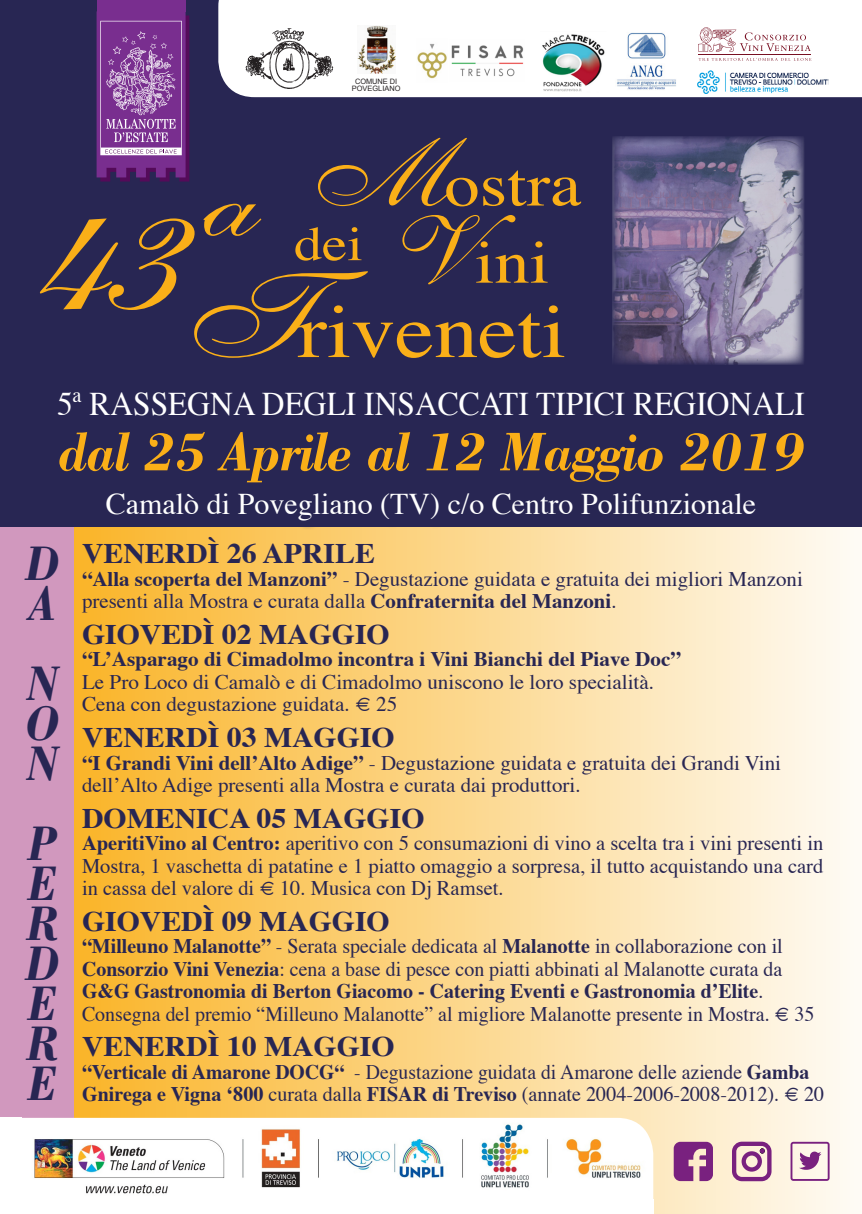
<style>
.page{position:relative;width:862px;height:1214px;background:#fff}
.page>*{position:absolute;margin:0;border:0;box-sizing:border-box;transform-origin:0 0}
.t1{font:191.4px "Shelley Allegro Script";color:#faaf18;scale:1.16 1}
.t2{font:75.8px "Times";color:#faaf18;scale:1.16 1}
.t3{font:60.6px "Times";color:#faaf18;scale:1.16 1}
.t4{font:italic 700 56px "Bodoni";letter-spacing:-.02em;color:#faaf18;scale:.94 1}
.t5{font:italic 700 50px "Bodoni";color:#282653;scale:.9 1}
.t6{font:48.4px "Times";color:#faaf18;scale:1.16 1}
.t7{font:33px "Times";color:#fff;scale:.95 1}
.t8{font:30px "Times";color:#fff}
.t9{font:700 28.4px "Times";color:#282653;scale:1.05 1}
.t10{font:20.8px/22.4px "Times";color:#282653}
.t11{font:700 20.8px/22.4px "Times";color:#282653;text-align:justify;scale:.96 1}
.t12{font:20.8px/22.4px "Times";color:#282653;scale:.95 1}
.t13{font:20.8px "Times";color:#282653;scale:.96 1}
.t14{font:700 20.8px "Times";color:#282653}
.t15{font:7.4px "Arial";color:#231f20}
.s1{font-family:"Shelley Allegro Script";font-size:97px}
.s2{font-size:60.6px}
.s3{font-family:"Shelley Allegro Script";font-size:121.2px}
.s4{font-weight:700}
.s5{font-weight:400}
</style>
<div class="page">
<div style="left:0;top:527px;width:862px;height:686px;background:linear-gradient(to right,#f9ad15,#fefbf6)"></div>
<div style="left:0;top:0;width:862px;height:527px;background:#282653"></div>
<img style="left:612px;top:136px;width:192px;height:228px">
<div style="left:105px;top:491px;width:660px;height:39px;background:#282653"></div>
<div style="left:0;top:527px;width:73px;height:590px;background:#d198be"></div>
<div style="left:97px;top:0;width:89px;height:11px;background:#792e8f"></div>
<svg style="left:97px;top:11px;width:92px;height:170px"></svg>
<div style="left:218px;top:0;width:644px;height:97px;background:#fff"></div>
<img style="left:416px;top:39px;width:31px;height:43px">
<img style="left:450px;top:40px;width:74px;height:41px">
<img style="left:245px;top:28px;width:88px;height:61px">
<img style="left:357px;top:26px;width:38px;height:48px">
<img style="left:616px;top:28px;width:62px;height:62px">
<img style="left:21px;top:1117px;width:632px;height:81px">
<svg style="left:674px;top:1141px;width:39px;height:39px"></svg>
<svg style="left:732px;top:1141px;width:39px;height:39px"></svg>
<svg style="left:790px;top:1141px;width:39px;height:39px"></svg>
<hr style="left:698px;top:54px;width:113px;height:1px;background:#780f22">
<svg style="left:698px;top:27px;width:112px;height:25px"></svg>
<svg style="left:698px;top:58px;width:113px;height:3px"></svg>
<img style="left:533px;top:31px;width:78px;height:62px">
<img style="left:697px;top:71px;width:131px;height:22px">
<div style="left:0;top:1117px;width:21px;height:96px;background:#fff"></div>
<div style="left:0;top:1198px;width:653px;height:15px;background:#fff"></div>
<p class="t15" style="left:355px;top:77px;width:44px">COMUNE DI</p>
<p class="t15" style="left:352px;top:84px;width:50px">POVEGLIANO</p>
<p class="t3" style="left:300px;top:147px;width:244px"><span class="s1">M</span>ostra</p>
<p class="t6" style="left:294px;top:213px;width:221px">dei <span class="s1">V</span><span class="s2">ini</span></p>
<p class="t1" style="left:143px;top:118px;width:46px">ª</p>
<p class="t1" style="left:-7px;top:133px;width:137px">43</p>
<p class="t2" style="left:172px;top:283px;width:341px"><span class="s3">T</span>riveneti</p>
<p class="t7" style="left:57px;top:383px;width:788px">5ª RASSEGNA DEGLI INSACCATI TIPICI REGIONALI</p>
<p class="t4" style="left:58px;top:417px;width:795px">dal 25 Aprile al 12 Maggio 2019</p>
<p class="t5" style="left:25px;top:532px;width:40px">D</p>
<p class="t5" style="left:29px;top:572px;width:32px">A</p>
<p class="t5" style="left:26px;top:652px;width:38px">N</p>
<p class="t5" style="left:25px;top:692px;width:40px">O</p>
<p class="t5" style="left:26px;top:732px;width:38px">N</p>
<p class="t5" style="left:27px;top:812px;width:35px">P</p>
<p class="t5" style="left:27px;top:852px;width:35px">E</p>
<p class="t5" style="left:26px;top:892px;width:38px">R</p>
<p class="t5" style="left:25px;top:932px;width:40px">D</p>
<p class="t5" style="left:27px;top:972px;width:35px">E</p>
<p class="t5" style="left:26px;top:1012px;width:38px">R</p>
<p class="t5" style="left:27px;top:1052px;width:35px">E</p>
<p class="t8" style="left:106px;top:484px;width:651px">Camalò di Povegliano (TV) c/o Centro Polifunzionale</p>
<p class="t9" style="left:82px;top:534px;width:280px">VENERDÌ 26 APRILE</p>
<p class="t10" style="left:82px;top:569px;width:722px"><span class="s4">“Alla scoperta del Manzoni”</span> - Degustazione guidata e gratuita dei migliori Manzoni presenti alla Mostra e curata dalla <span class="s4">Confraternita del Manzoni</span>.</p>
<p class="t9" style="left:82px;top:615px;width:295px">GIOVEDÌ 02 MAGGIO</p>
<p class="t14" style="left:82px;top:645px;width:600px">“L’Asparago di Cimadolmo incontra i Vini Bianchi del Piave Doc”</p>
<p class="t10" style="left:82px;top:672px;width:573px">Le Pro Loco di Camalò e di Cimadolmo uniscono le loro specialità.</p>
<p class="t10" style="left:82px;top:694px;width:317px">Cena con degustazione guidata. € 25</p>
<p class="t9" style="left:82px;top:718px;width:299px">VENERDÌ 03 MAGGIO</p>
<p class="t10" style="left:82px;top:752px;width:700px"><span class="s4">“I Grandi Vini dell’Alto Adige”</span> - Degustazione guidata e gratuita dei Grandi Vini</p>
<p class="t10" style="left:82px;top:775px;width:500px">dell’Alto Adige presenti alla Mostra e curata dai produttori.</p>
<p class="t9" style="left:82px;top:799px;width:328px">DOMENICA 05 MAGGIO</p>
<p class="t10" style="left:82px;top:833px;width:743px;text-align:justify"><span class="s4">AperitiVino al Centro:</span> aperitivo con 5 consumazioni di vino a scelta tra i vini presenti in Mostra, 1 vaschetta di patatine e 1 piatto omaggio a sorpresa, il tutto acquistando una card in cassa del valore di € 10. Musica con Dj Ramset.</p>
<p class="t9" style="left:82px;top:902px;width:295px">GIOVEDÌ 09 MAGGIO</p>
<p class="t11" style="left:82px;top:935px;width:731px">“Milleuno Malanotte” <span class="s5">- Serata speciale dedicata al</span> Malanotte <span class="s5">in collaborazione con il </span>Consorzio Vini Venezia<span class="s5">: cena a base di pesce con piatti abbinati al Malanotte curata da </span>G&amp;G Gastronomia di Berton Giacomo - Catering Eventi e Gastronomia d’Elite<span class="s5">.</span></p>
<p class="t13" style="left:82px;top:1000px;width:764px">Consegna del premio “Milleuno Malanotte” al migliore Malanotte presente in Mostra. € 35</p>
<p class="t9" style="left:82px;top:1027px;width:299px">VENERDÌ 10 MAGGIO</p>
<p class="t12" style="left:82px;top:1061px;width:783px"><span class="s4">“Verticale di Amarone DOCG“</span> - Degustazione guidata di Amarone delle aziende <span class="s4">Gamba<br>Gnirega e Vigna ‘800</span> curata dalla <span class="s4">FISAR di Treviso</span> (annate 2004-2006-2008-2012). € 20</p>
</div>
